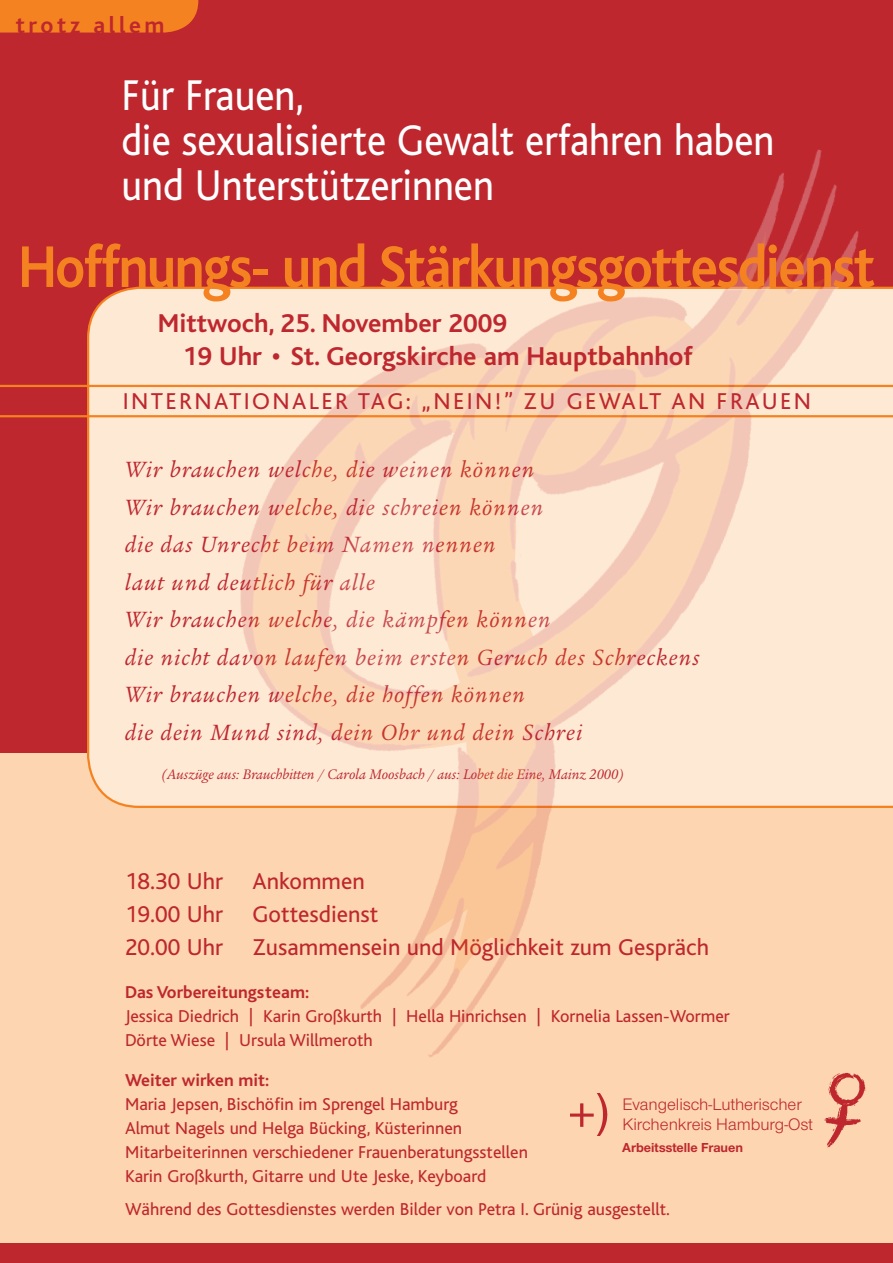
<style>
.page{position:relative;width:893px;height:1263px;background:#fff}
.page>*{position:absolute;margin:0;border:0;box-sizing:border-box;transform-origin:0 0}
.t1{font:700 61.5px "Bliss";letter-spacing:-.03em;color:#f58220;scale:.9 1}
.t2{font:45px/45px "Bliss";color:#fff;scale:.9 1}
.t3{font:700 27px/33px "Bliss";color:#be272e}
.t4{font:italic 24px/37.5px "Legacy Serif";letter-spacing:.05em;color:#be272e}
.t5{font:24px/33px "Bliss";color:#be272e}
.t6{font:24px "Bliss";letter-spacing:.1em;color:#be272e}
.t7{font:700 24px "Bliss";letter-spacing:.15em;color:#be272e}
.t8{font:18px/24px "Bliss";color:#be272e}
.t9{font:700 18px "Bliss";color:#be272e}
.t10{font:17.25px/20.7px "Nordelbica";color:#be272e}
.t11{font:italic 15px "Legacy Serif";color:#be272e}
.t12{font:700 13.5px "Nordelbica";color:#be272e}
</style>
<div class="page">
<div style="left:0;top:0;width:893px;height:753px;background:#be272e"></div>
<div style="left:0;top:0;width:198px;height:33px;background:#f58220"></div>
<div style="left:0;top:754px;width:893px;height:491px;background:#fdd5b0"></div>
<div style="left:87px;top:287px;width:806px;height:521px;background:#fee9d5"></div>
<div style="left:0;top:1244px;width:893px;height:19px;background:#be272e"></div>
<hr style="left:0;top:415px;width:893px;height:2px;background:#f58220">
<hr style="left:0;top:385px;width:893px;height:2px;background:#f58220">
<img style="left:570px;top:1093px;width:38px;height:42px">
<img style="left:824px;top:1072px;width:42px;height:76px">
<img style="left:196px;top:286px;width:670px;height:771px">
<img style="left:444px;top:149px;width:445px;height:162px">
<h3 class="t7" style="left:16px;top:12px;width:150px">trotz allem</h3>
<h2 class="t2" style="left:121px;top:74px;width:727px">Für Frauen,<br>die sexualisierte Gewalt erfahren haben und Unterstützerinnen</h2>
<h1 class="t1" style="left:18px;top:235px;width:953px">Hoffnungs- und Stärkungsgottesdienst</h1>
<h3 class="t3" style="left:183px;top:307px;width:511px;text-indent:-25px">Mittwoch, 25. November 2009<br>19 Uhr • St. Georgskirche am Hauptbahnhof</h3>
<h3 class="t6" style="left:123px;top:389px;width:690px">INTERNATIONALER TAG: „NEIN!” ZU GEWALT AN FRAUEN</h3>
<p class="t4" style="left:125px;top:451px;width:576px">Wir brauchen welche, die weinen können<br>Wir brauchen welche, die schreien können<br>die das Unrecht beim Namen nennen<br>laut und deutlich für alle<br>Wir brauchen welche, die kämpfen können<br>die nicht davon laufen beim ersten Geruch des Schreckens Wir brauchen welche, die hoffen können<br>die dein Mund sind, dein Ohr und dein Schrei</p>
<p class="t11" style="left:161px;top:765px;width:464px">(Auszüge aus: Brauchbitten / Carola Moosbach / aus: Lobet die Eine, Mainz 2000)</p>
<h3 class="t5" style="left:125px;top:865px;width:586px">18.30 Uhr Ankommen<br>19.00 Uhr Gottesdienst<br>20.00 Uhr Zusammensein und Möglichkeit zum Gespräch</h3>
<p class="t9" style="left:125px;top:983px;width:186px">Das Vorbereitungsteam:</p>
<p class="t8" style="left:125px;top:1004px;width:606px">Jessica Diedrich | Karin Großkurth | Hella Hinrichsen | Kornelia Lassen-Wormer<br>Dörte Wiese | Ursula Willmeroth</p>
<p class="t9" style="left:125px;top:1070px;width:146px">Weiter wirken mit:</p>
<p class="t8" style="left:125px;top:1092px;width:404px">Maria Jepsen, Bischöfin im Sprengel Hamburg<br>Almut Nagels und Helga Bücking, Küsterinnen Mitarbeiterinnen verschiedener Frauenberatungsstellen Karin Großkurth, Gitarre und Ute Jeske, Keyboard</p>
<p class="t8" style="left:125px;top:1197px;width:546px">Während des Gottesdienstes werden Bilder von Petra I. Grünig ausgestellt.</p>
<p class="t10" style="left:623px;top:1094px;width:192px">Evangelisch-Lutherischer<br>Kirchenkreis Hamburg-Ost</p>
<p class="t12" style="left:622px;top:1139px;width:122px">Arbeitsstelle Frauen</p>
</div>
